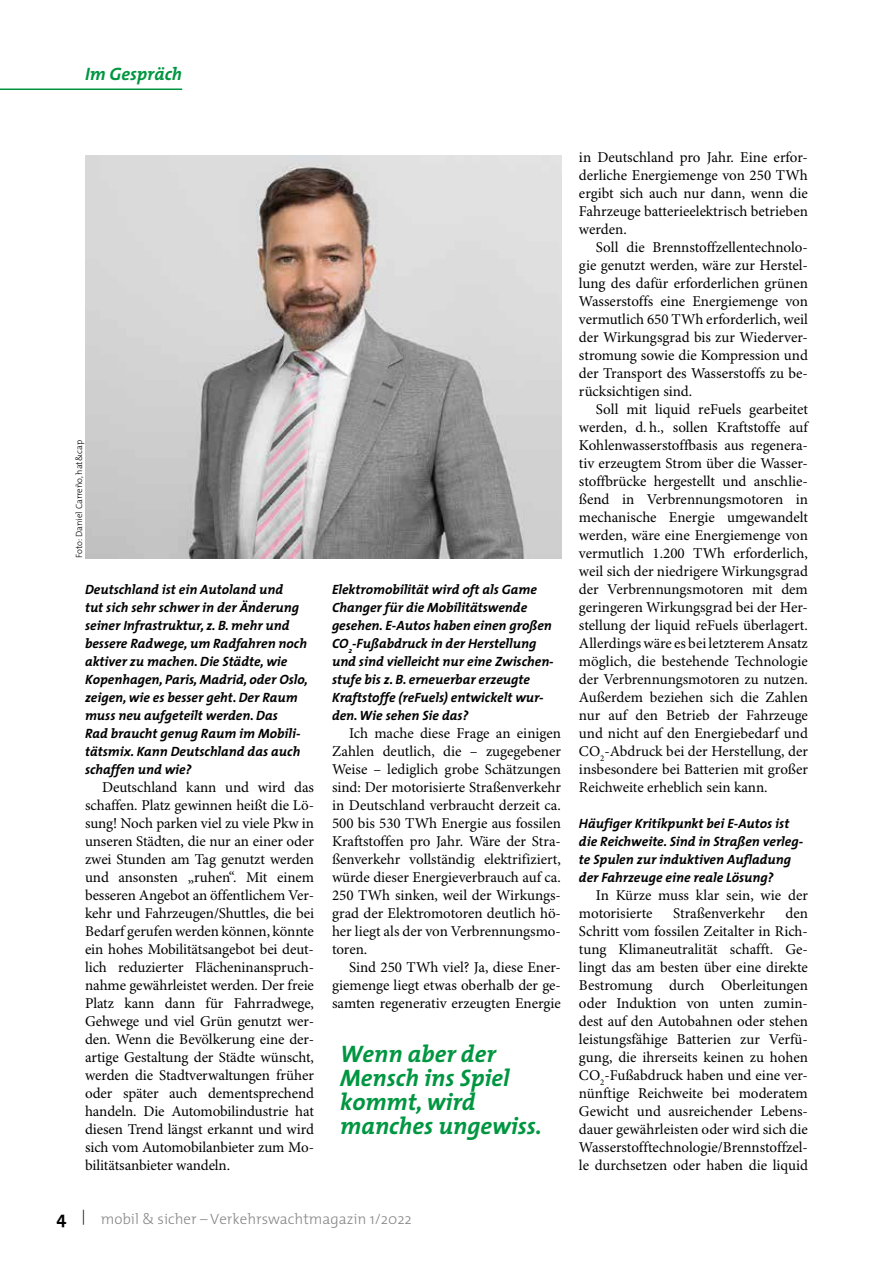
<style>
.page{position:relative;width:893px;height:1263px;background:#fff}
.page>*{position:absolute;margin:0;border:0;box-sizing:border-box;transform-origin:0 0}
.t1{font:italic 700 24px/24px "The Mix";color:#009641}
.t2{font:italic 700 18px "The Mix";color:#009641}
.t3{font:15px/18px "Minion Pro";color:#000;text-align:justify}
.t4{font:300 15px "The Mix";color:#878787}
.t5{font:italic 700 13.5px/18px "The Mix";color:#000}
.t6{font:300 9px "The Mix";color:#000}
.s1{font-weight:700;font-size:18px;color:#000}
</style>
<div class="page">
<hr style="left:0;top:89px;width:182px;height:1px;background:#009641">
<img style="left:85px;top:155px;width:476px;height:403px">
<p class="t2" style="left:85px;top:59px;width:99px">Im Gespräch</p>
<p class="t6" style="left:72px;top:558px;width:119px;rotate:-90deg">Foto: Daniel Carreño, hat&amp;cap</p>
<p class="t5" style="left:85px;top:580px;width:224px">Deutschland ist ein Autoland und<br>tut sich sehr schwer in der Änderung seiner Infrastruktur, z. B. mehr und bessere Radwege, um Radfahren noch aktiver zu machen. Die Städte, wie Kopenhagen, Paris, Madrid, oder Oslo, zeigen, wie es besser geht. Der Raum muss neu aufgeteilt werden. Das<br>Rad braucht genug Raum im Mobili&shy;tätsmix. Kann Deutschland das auch schaffen und wie?</p>
<p class="t3" style="left:85px;top:779px;width:230px;text-indent:17px">Deutschland kann und wird das schaffen. Platz gewinnen heißt die Lö&shy;sung! Noch parken viel zu viele Pkw in unseren Städten, die nur an einer oder zwei Stunden am Tag genutzt werden und ansonsten „ruhen“. Mit einem besseren Angebot an öffentlichem Ver&shy;kehr und Fahrzeugen/Shuttles, die bei Bedarf gerufen werden können, könnte ein hohes Mobilitätsangebot bei deut&shy;lich reduzierter Flächeninanspruch&shy;nahme gewährleistet werden. Der freie Platz kann dann für Fahrradwege, Gehwege und viel Grün genutzt wer&shy;den. Wenn die Bevölkerung eine der&shy;artige Gestaltung der Städte wünscht, werden die Stadtverwaltungen früher oder später auch dementsprechend handeln. Die Automobilindustrie hat diesen Trend längst erkannt und wird sich vom Automobilanbieter zum Mo&shy;bilitätsanbieter wandeln.</p>
<p class="t5" style="left:332px;top:580px;width:223px">Elektromobilität wird oft als Game Changer für die Mobilitätswende gesehen. E-Autos haben einen großen CO<sub>2</sub>-Fußabdruck in der Herstellung und sind vielleicht nur eine Zwischen&shy;stufe bis z. B. erneuerbar erzeugte Kraftstoffe (reFuels) entwickelt wur&shy;den. Wie sehen Sie das?</p>
<p class="t3" style="left:332px;top:725px;width:230px;text-indent:17px">Ich mache diese Frage an einigen Zahlen deutlich, die – zugegebener Weise – lediglich grobe Schätzungen sind: Der motorisierte Straßenverkehr in Deutschland verbraucht derzeit ca.<br>500 bis 530 TWh Energie aus fossilen Kraftstoffen pro Jahr. Wäre der Stra&shy;ßenverkehr vollständig elektrifiziert, würde dieser Energieverbrauch auf ca.<br>250 TWh sinken, weil der Wirkungs&shy;grad der Elektromotoren deutlich hö&shy;her liegt als der von Verbrennungsmo&shy;toren.</p>
<p class="t3" style="left:332px;top:959px;width:230px;text-indent:17px">Sind 250 TWh viel? Ja, diese Ener&shy;giemenge liegt etwas oberhalb der ge&shy;samten regenerativ erzeugten Energie</p>
<h1 class="t1" style="left:340px;top:1041px;width:203px">Wenn aber der<br>Mensch ins Spiel kommt, wird manches ungewiss.</h1>
<p class="t4" style="left:57px;top:1207px;width:357px"><span class="s1">4</span> <sup>|</sup> mobil &amp; sicher – Verkehrswachtmagazin 1/2022</p>
<p class="t3" style="left:579px;top:149px;width:230px">in Deutschland pro Jahr. Eine erfor&shy;derliche Energiemenge von 250 TWh ergibt sich auch nur dann, wenn die Fahrzeuge batterieelektrisch betrieben werden.</p>
<p class="t3" style="left:579px;top:239px;width:230px;text-indent:17px">Soll die Brennstoffzellentechnolo&shy;gie genutzt werden, wäre zur Herstel&shy;lung des dafür erforderlichen grünen Wasserstoffs eine Energiemenge von vermutlich 650 TWh erforderlich, weil der Wirkungsgrad bis zur Wiederver&shy;stromung sowie die Kompression und der Transport des Wasserstoffs zu be&shy;rücksichtigen sind.</p>
<p class="t3" style="left:579px;top:401px;width:230px;text-indent:17px">Soll mit liquid reFuels gearbeitet werden, d. h., sollen Kraftstoffe auf Kohlenwasserstoffbasis aus regenera&shy;tiv erzeugtem Strom über die Wasser&shy;stoffbrücke hergestellt und anschlie&shy;ßend in Verbrennungsmotoren in mechanische Energie umgewandelt werden, wäre eine Energiemenge von vermutlich 1.200 TWh erforderlich, weil sich der niedrigere Wirkungsgrad der Verbrennungsmotoren mit dem geringeren Wirkungsgrad bei der Her&shy;stellung der liquid reFuels überlagert.<br>Allerdings wäre es bei letzterem Ansatz möglich, die bestehende Technologie der Verbrennungsmotoren zu nutzen.<br>Außerdem beziehen sich die Zahlen nur auf den Betrieb der Fahrzeuge und nicht auf den Energiebedarf und CO<sub>2</sub>-Abdruck bei der Herstellung, der insbesondere bei Batterien mit großer Reichweite erheblich sein kann.</p>
<p class="t5" style="left:579px;top:814px;width:226px">Häufiger Kritikpunkt bei E-Autos ist die Reichweite. Sind in Straßen verleg&shy;te Spulen zur induktiven Aufladung der Fahrzeuge eine reale Lösung?</p>
<p class="t3" style="left:579px;top:887px;width:230px;text-indent:17px">In Kürze muss klar sein, wie der motorisierte</p>
<p class="t3" style="left:579px;top:905px;width:230px;text-indent:206px">den Schritt vom fossilen Zeitalter in Rich&shy;tung Klimaneutralität schafft. Ge&shy;lingt das am besten über eine direkte Bestromung durch Oberleitungen oder Induktion von unten zumin&shy;dest auf den Autobahnen oder stehen leistungsfähige Batterien zur Verfü&shy;gung, die ihrerseits keinen zu hohen CO<sub>2</sub>-Fußabdruck haben und eine ver&shy;nünftige Reichweite bei moderatem Gewicht und ausreichender Lebens&shy;dauer gewährleisten oder wird sich die Wasserstofftechnologie/Brennstoffzel&shy;le durchsetzen oder haben die liquid</p>
<p class="t3" style="left:673px;top:905px;width:93px">Straßenverkehr</p>
</div>
